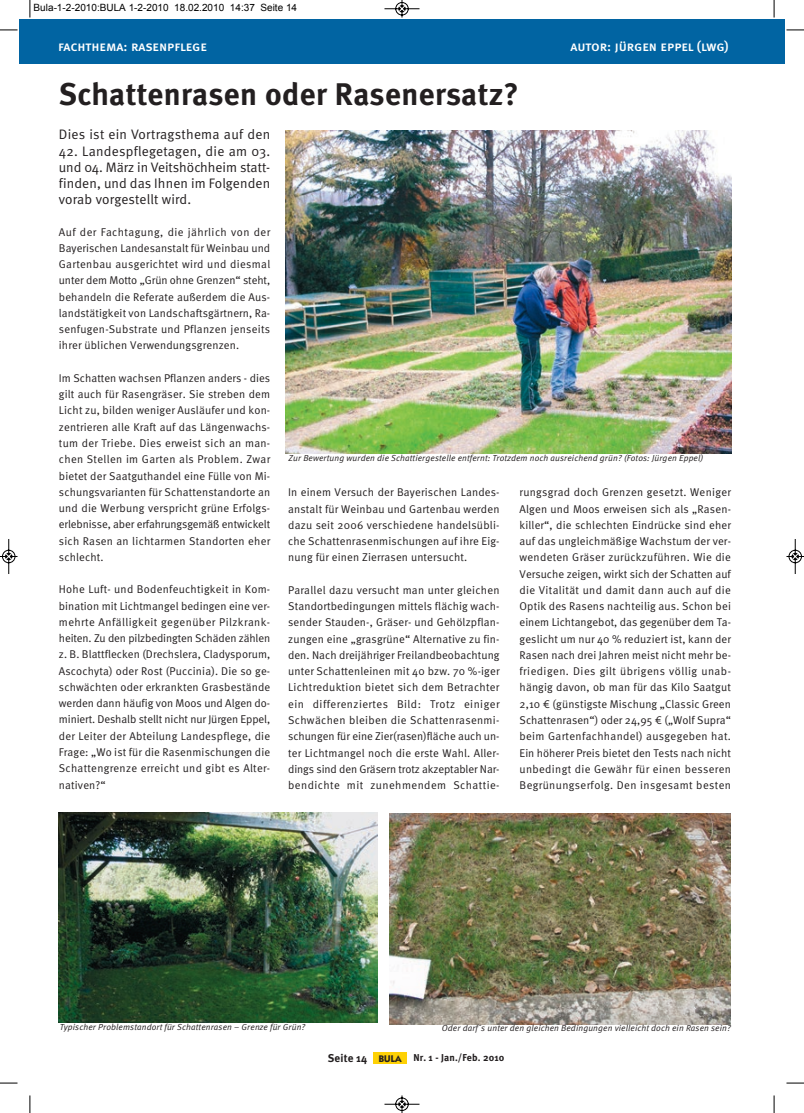
<style>
.page{position:relative;width:804px;height:1113px;background:#fff}
.page>*{position:absolute;margin:0;border:0;box-sizing:border-box;transform-origin:0 0}
.t1{font:700 31.25px "Meta";letter-spacing:.015em;color:#231f20}
.t2{font:13.75px/16.2px "Meta Normal";letter-spacing:.01em;color:#231f20;text-align:justify}
.t3{font:13.75px "Meta Medium Caps";letter-spacing:-.005em;color:#fff}
.t4{font:11.25px/16.2px "Meta Normal";letter-spacing:.025em;color:#231f20;text-align:justify}
.t5{font:700 11.25px "Meta";letter-spacing:.015em;color:#231f20}
.t6{font:10px "Arial";color:#000}
.t7{font:700 10px "Meta";letter-spacing:.015em;color:#231f20}
.t8{font:italic 8.75px "Meta Normal";letter-spacing:.015em;color:#231f20}
</style>
<div class="page">
<div style="left:19px;top:19px;width:766px;height:45px;background:#0164a2"></div>
<div style="left:373px;top:1052px;width:34px;height:11px;background:#fed105"></div>
<img style="left:285px;top:130px;width:446px;height:323px">
<img style="left:58px;top:812px;width:319px;height:210px">
<img style="left:389px;top:813px;width:341px;height:211px">
<svg style="left:30px;top:0;width:1px;height:18px"></svg>
<svg style="left:0;top:30px;width:18px;height:1px"></svg>
<svg style="left:774px;top:0;width:1px;height:18px"></svg>
<svg style="left:786px;top:30px;width:18px;height:1px"></svg>
<svg style="left:30px;top:1095px;width:1px;height:17px"></svg>
<svg style="left:0;top:1082px;width:18px;height:1px"></svg>
<svg style="left:774px;top:1095px;width:1px;height:17px"></svg>
<svg style="left:786px;top:1082px;width:18px;height:1px"></svg>
<svg style="left:384px;top:0;width:36px;height:18px"></svg>
<svg style="left:384px;top:1095px;width:36px;height:17px"></svg>
<svg style="left:0;top:539px;width:18px;height:35px"></svg>
<svg style="left:786px;top:539px;width:18px;height:35px"></svg>
<p class="t6" style="left:34px;top:2px;width:265px">Bula-1-2-2010:BULA 1-2-2010 18.02.2010 14:37 Seite 14</p>
<p class="t3" style="left:58px;top:42px;width:150px">fachthema: rasenpflege</p>
<p class="t3" style="left:570px;top:42px;width:160px">autor: jürgen eppel (lwg)</p>
<h1 class="t1" style="left:59px;top:76px;width:461px">Schattenrasen oder Rasenersatz?</h1>
<p class="t2" style="left:59px;top:128px;width:213px">Dies ist ein Vortragsthema auf den</p>
<p class="t2" style="left:59px;top:144px;width:213px">42. Landespflegetagen, die am 03. und 04. März in Veitshöchheim statt&shy;finden, und das Ihnen im Folgenden vorab vorgestellt wird.</p>
<p class="t4" style="left:59px;top:225px;width:213px">Auf der Fachtagung, die jährlich von der Bayerischen Landesanstalt für Weinbau und Gartenbau ausgerichtet wird und diesmal unter dem Motto „Grün ohne Grenzen“ steht, behandeln die Referate außerdem die Aus&shy;landstätigkeit von Landschaftsgärtnern, Ra&shy;senfugen-Substrate und Pflanzen jenseits ihrer üblichen Verwendungsgrenzen.</p>
<p class="t4" style="left:59px;top:371px;width:213px">Im Schatten wachsen Pflanzen anders - dies gilt auch für Rasengräser. Sie streben dem Licht zu, bilden weniger Ausläufer und kon&shy;zentrieren alle Kraft auf das Längenwachs&shy;tum der Triebe. Dies erweist sich an man&shy;chen Stellen im Garten als Problem. Zwar bietet der Saatguthandel eine Fülle von Mi&shy;schungsvarianten für Schattenstandorte an und die Werbung verspricht grüne Erfolgs&shy;erlebnisse, aber erfahrungsgemäß entwickelt sich Rasen an lichtarmen Standorten eher schlecht.</p>
<p class="t4" style="left:59px;top:582px;width:213px">Hohe Luft- und Bodenfeuchtigkeit in Kom&shy;bination mit Lichtmangel bedingen eine ver&shy;mehrte Anfälligkeit gegenüber Pilzkrank&shy;heiten. Zu den pilzbedingten Schäden zählen z. B. Blattflecken (Drechslera, Cladysporum, Ascochyta) oder Rost (Puccinia). Die so ge&shy;schwächten oder erkrankten Grasbestände werden dann häufig von Moos und Algen do&shy;miniert. Deshalb stellt nicht nur Jürgen Eppel, der Leiter der Abteilung Landespflege, die Frage: „Wo ist für die Rasenmischungen die Schattengrenze erreicht und gibt es Alter&shy;nativen?“</p>
<p class="t8" style="left:289px;top:455px;width:416px">Zur Bewertung wurden die Schattiergestelle entfernt: Trotzdem noch ausreichend grün? (Fotos: Jürgen Eppel)</p>
<p class="t4" style="left:288px;top:485px;width:213px">In einem Versuch der Bayerischen Landes&shy;anstalt für Weinbau und Gartenbau werden dazu seit 2006 verschiedene handelsübli&shy;che Schattenrasenmischungen auf ihre Eig&shy;nung für einen Zierrasen untersucht.</p>
<p class="t4" style="left:288px;top:583px;width:213px">Parallel dazu versucht man unter gleichen Standortbedingungen mittels flächig wach&shy;sender Stauden-, Gräser- und Gehölzpflan&shy;zungen eine „grasgrüne“ Alternative zu fin&shy;den. Nach dreijähriger Freilandbeobachtung unter Schattenleinen mit 40 bzw. 70 %-iger Lichtreduktion bietet sich dem Betrachter ein differenziertes Bild: Trotz einiger Schwächen bleiben die Schattenrasenmi&shy;schungen für eine Zier(rasen)fläche auch un&shy;ter Lichtmangel noch die erste Wahl. Aller&shy;dings sind den Gräsern trotz akzeptabler Nar&shy;bendichte mit zunehmendem Schattie-</p>
<p class="t4" style="left:520px;top:485px;width:213px">rungsgrad doch Grenzen gesetzt. Weniger Algen und Moos erweisen sich als „Rasen&shy;killer“, die schlechten Eindrücke sind eher auf das ungleichmäßige Wachstum der ver&shy;wendeten Gräser zurückzuführen. Wie die Versuche zeigen, wirkt sich der Schatten auf die Vitalität und damit dann auch auf die Optik des Rasens nachteilig aus. Schon bei einem Lichtangebot, das gegenüber dem Ta&shy;geslicht um nur 40 % reduziert ist, kann der Rasen nach drei Jahren meist nicht mehr be&shy;friedigen. Dies gilt übrigens völlig unab&shy;hängig davon, ob man für das Kilo Saatgut 2,10 € (günstigste Mischung „Classic Green Schattenrasen“) oder 24,95 € („Wolf Supra“ beim Gartenfachhandel) ausgegeben hat.<br>Ein höherer Preis bietet den Tests nach nicht unbedingt die Gewähr für einen besseren Begrünungserfolg. Den insgesamt besten</p>
<p class="t8" style="left:60px;top:1023px;width:247px">Typischer Problemstandort für Schattenrasen – Grenze für Grün?</p>
<p class="t8" style="left:442px;top:1024px;width:291px">Oder darf´s unter den gleichen Bedingungen vielleicht doch ein Rasen sein?</p>
<p class="t5" style="left:328px;top:1051px;width:41px">Seite 14</p>
<p class="t7" style="left:379px;top:1051px;width:127px"><sub>BULA</sub> Nr. 1 - Jan./Feb. 2010</p>
</div>
